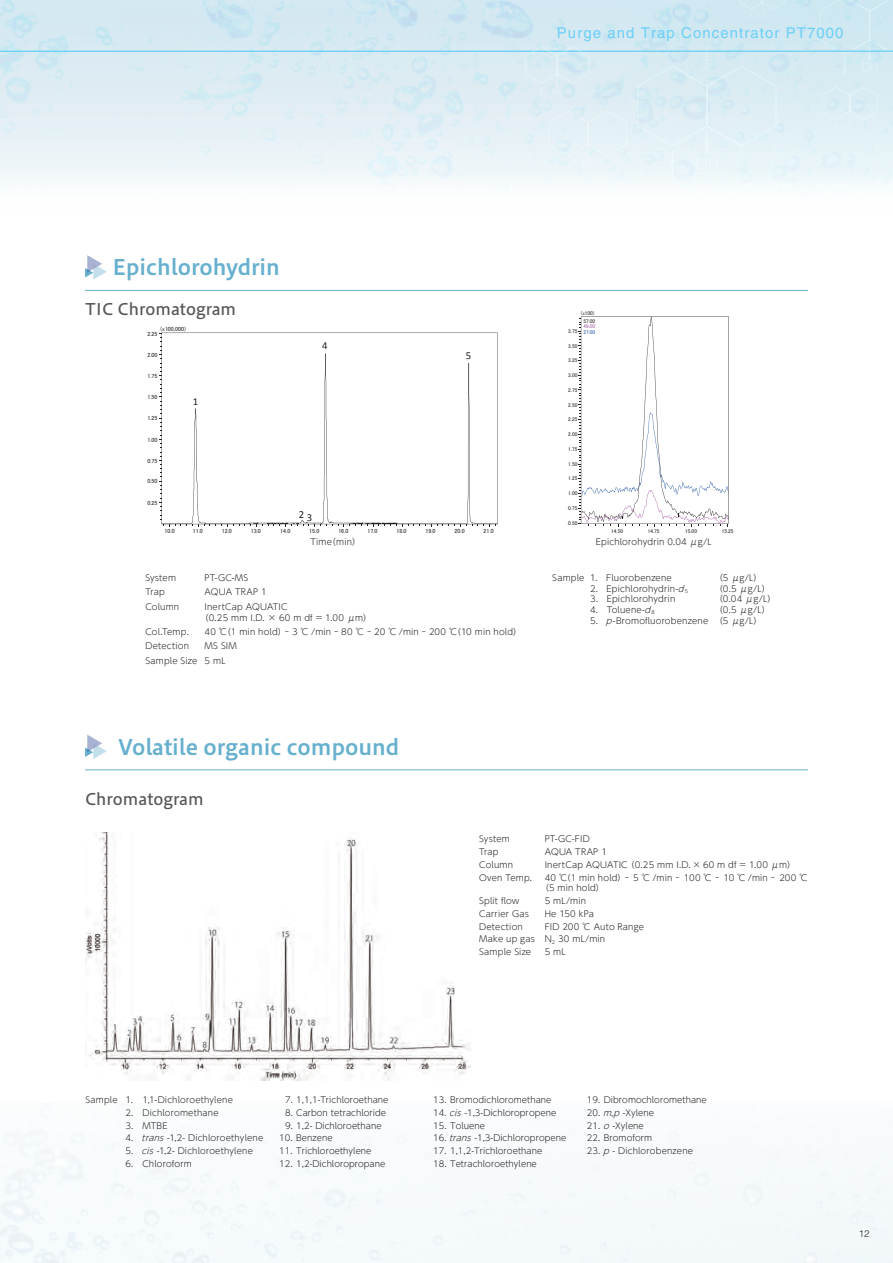
<style>
.page{position:relative;width:893px;height:1263px;background:#fff}
.page>*{position:absolute;margin:0;border:0;box-sizing:border-box;transform-origin:0 0}
.t1{font:21.3px "Hiragino UD Sans Std W6";color:#67b0ce}
.t2{font:15.9px "Hiragino UD Sans Std W5";color:#57585a}
.t3{font:14.85px "Helvetica LT Std";letter-spacing:.075em;color:#6bcff6}
.t4{font:10.65px "Calibri";color:#231f20}
.t5{font:300 9.6px "Helvetica LT Std";color:#231f20}
.t6{font:300 8.55px/10.6px "UD Shin Go Pro";letter-spacing:.01em;color:#231f20}
.t7{font:300 8.55px/10.6px "UD Shin Go Pro";letter-spacing:-.045em;color:#231f20}
.t8{font:300 8.55px "UD Shin Go Pro";letter-spacing:.03em;color:#231f20}
.t9{font:6px "MS P Gothic";color:#231f20}
.t10{font:5.4px "MS P Gothic";color:#231f20}
.t11{font:5.4px "MS P Gothic";color:#2556a6}
.t12{font:5.4px "MS P Gothic";color:#a55ca5}
.s1{font-style:italic}
</style>
<div class="page">
<img style="left:0;top:0;width:893px;height:161px">
<div style="left:0;top:161px;width:893px;height:97px;background:linear-gradient(to bottom,#f1f7fa,#fff)"></div>
<hr style="left:0;top:51px;width:893px;height:1px;background:#6bcff6">
<svg style="left:637px;top:50px;width:140px;height:123px;background:#dceef4"></svg>
<svg style="left:549px;top:102px;width:78px;height:69px;background:#e4f1f6"></svg>
<svg style="left:525px;top:39px;width:64px;height:56px;background:#d5eaf2"></svg>
<div style="left:85px;top:255px;width:723px;height:46px;background:#fff"></div>
<hr style="left:85px;top:290px;width:723px;height:1px;background:#67b0ce">
<svg style="left:85px;top:255px;width:22px;height:25px"></svg>
<hr style="left:85px;top:770px;width:723px;height:1px;background:#67b0ce">
<svg style="left:85px;top:735px;width:22px;height:24px"></svg>
<img style="left:85px;top:833px;width:385px;height:247px">
<svg style="left:159px;top:333px;width:339px;height:194px"></svg>
<svg style="left:161px;top:333px;width:337px;height:191px"></svg>
<svg style="left:579px;top:316px;width:150px;height:211px"></svg>
<h3 class="t3" style="left:557px;top:24px;width:288px">Purge and Trap Concentrator PT7000</h3>
<h1 class="t1" style="left:113px;top:251px;width:169px">Epichlorohydrin</h1>
<h2 class="t2" style="left:85px;top:297px;width:153px">TIC Chromatogram</h2>
<p class="t9" style="left:160px;top:326px;width:27px">(x100,000)</p>
<p class="t9" style="left:147px;top:330px;width:12px">2.25</p>
<p class="t9" style="left:147px;top:352px;width:12px">2.00</p>
<p class="t9" style="left:147px;top:373px;width:12px">1.75</p>
<p class="t9" style="left:147px;top:394px;width:12px">1.50</p>
<p class="t9" style="left:147px;top:415px;width:12px">1.25</p>
<p class="t9" style="left:147px;top:436px;width:12px">1.00</p>
<p class="t9" style="left:147px;top:458px;width:12px">0.75</p>
<p class="t9" style="left:147px;top:478px;width:12px">0.50</p>
<p class="t9" style="left:147px;top:499px;width:12px">0.25</p>
<p class="t4" style="left:193px;top:395px;width:7px">1</p>
<p class="t4" style="left:322px;top:339px;width:7px">4</p>
<p class="t4" style="left:299px;top:509px;width:15px">23</p>
<p class="t4" style="left:466px;top:348px;width:7px">5</p>
<p class="t9" style="left:164px;top:528px;width:12px">10.0</p>
<p class="t9" style="left:193px;top:528px;width:12px">11.0</p>
<p class="t9" style="left:222px;top:528px;width:12px">12.0</p>
<p class="t9" style="left:251px;top:528px;width:12px">13.0</p>
<p class="t9" style="left:280px;top:528px;width:12px">14.0</p>
<p class="t9" style="left:309px;top:528px;width:12px">15.0</p>
<p class="t9" style="left:338px;top:528px;width:12px">16.0</p>
<p class="t9" style="left:367px;top:528px;width:12px">17.0</p>
<p class="t9" style="left:396px;top:528px;width:12px">18.0</p>
<p class="t9" style="left:425px;top:528px;width:12px">19.0</p>
<p class="t9" style="left:454px;top:528px;width:12px">20.0</p>
<p class="t9" style="left:484px;top:528px;width:12px">21.0</p>
<p class="t6" style="left:310px;top:536px;width:52px">Time（min）</p>
<p class="t6" style="left:145px;top:572px;width:32px">System</p>
<p class="t6" style="left:205px;top:572px;width:45px">PT-GC-MS</p>
<p class="t6" style="left:145px;top:586px;width:21px">Trap</p>
<p class="t8" style="left:205px;top:585px;width:64px">AQUA TRAP 1</p>
<p class="t6" style="left:145px;top:601px;width:35px">Column</p>
<p class="t6" style="left:200px;top:601px;width:173px;text-indent:4px">InertCap AQUATIC<br>（0.25 mm I.D. × 60 m df = 1.00 μm）</p>
<p class="t6" style="left:145px;top:626px;width:45px">Col.Temp.</p>
<p class="t6" style="left:205px;top:626px;width:319px">40 ℃（1 min hold）- 3 ℃ /min - 80 ℃ - 20 ℃ /min - 200 ℃（10 min hold）</p>
<p class="t6" style="left:145px;top:640px;width:45px">Detection</p>
<p class="t6" style="left:145px;top:639px;width:93px;line-height:14.4px;text-indent:59px">MS SIM<br>Sample Size 5 mL</p>
<h1 class="t1" style="left:118px;top:730px;width:283px">Volatile organic compound</h1>
<h2 class="t2" style="left:85px;top:787px;width:120px">Chromatogram</h2>
<p class="t10" style="left:581px;top:310px;width:15px">(x100)</p>
<p class="t11" style="left:583px;top:329px;width:13px">27.00</p>
<p class="t10" style="left:583px;top:318px;width:13px">57.00</p>
<p class="t12" style="left:583px;top:324px;width:13px">49.00</p>
<p class="t10" style="left:568px;top:328px;width:11px">3.75</p>
<p class="t10" style="left:568px;top:343px;width:11px">3.50</p>
<p class="t10" style="left:568px;top:357px;width:11px">3.25</p>
<p class="t10" style="left:568px;top:372px;width:11px">3.00</p>
<p class="t10" style="left:568px;top:387px;width:11px">2.75</p>
<p class="t10" style="left:568px;top:402px;width:11px">2.50</p>
<p class="t10" style="left:568px;top:417px;width:11px">2.25</p>
<p class="t10" style="left:568px;top:432px;width:11px">2.00</p>
<p class="t10" style="left:568px;top:446px;width:11px">1.75</p>
<p class="t10" style="left:568px;top:461px;width:11px">1.50</p>
<p class="t10" style="left:568px;top:476px;width:11px">1.25</p>
<p class="t10" style="left:568px;top:490px;width:11px">1.00</p>
<p class="t10" style="left:568px;top:505px;width:11px">0.75</p>
<p class="t10" style="left:568px;top:520px;width:11px">0.50</p>
<p class="t10" style="left:611px;top:528px;width:13px">14.50</p>
<p class="t10" style="left:648px;top:528px;width:13px">14.75</p>
<p class="t10" style="left:685px;top:528px;width:13px">15.00</p>
<p class="t10" style="left:722px;top:528px;width:13px">15.25</p>
<p class="t6" style="left:596px;top:536px;width:117px">Epichlorohydrin 0.04 μg/L</p>
<p class="t6" style="left:552px;top:572px;width:121px">Sample 1.　Fluorobenzene</p>
<p class="t6" style="left:590px;top:583px;width:99px">2. Epichlorohydrin-<span class="s1">d</span><sub>5</sub></p>
<p class="t6" style="left:590px;top:593px;width:87px">3. Epichlorohydrin</p>
<p class="t6" style="left:590px;top:604px;width:66px">4. Toluene-<span class="s1">d</span><sub>8</sub></p>
<p class="t8" style="left:590px;top:613px;width:120px">5. <span class="s1">p</span>-Bromofluorobenzene</p>
<p class="t7" style="left:714px;top:572px;width:63px">（5 μg/L）（0.5 μg/L）（0.04 μg/L）（0.5 μg/L）（5 μg/L）</p>
<p class="t6" style="left:479px;top:833px;width:32px">System</p>
<p class="t6" style="left:545px;top:833px;width:46px">PT-GC-FID</p>
<p class="t6" style="left:479px;top:846px;width:21px">Trap</p>
<p class="t8" style="left:545px;top:845px;width:64px">AQUA TRAP 1</p>
<p class="t6" style="left:479px;top:859px;width:35px">Column</p>
<p class="t6" style="left:545px;top:859px;width:252px">InertCap AQUATIC （0.25 mm I.D. × 60 m df = 1.00 μm）</p>
<p class="t6" style="left:479px;top:872px;width:54px">Oven Temp.</p>
<p class="t6" style="left:540px;top:872px;width:269px;text-indent:4px">40 ℃（1 min hold）- 5 ℃ /min - 100 ℃ - 10 ℃ /min - 200 ℃（5 min hold）</p>
<p class="t6" style="left:479px;top:895px;width:42px">Split flow</p>
<p class="t6" style="left:545px;top:895px;width:43px">5 mL/min</p>
<p class="t6" style="left:479px;top:908px;width:51px">Carrier Gas</p>
<p class="t6" style="left:545px;top:908px;width:51px">He 150 kPa</p>
<p class="t6" style="left:479px;top:921px;width:45px">Detection</p>
<p class="t6" style="left:479px;top:920px;width:166px;line-height:12.8px;text-indent:65px">FID 200 ℃ Auto Range<br>Make up gas N<sub>2</sub> 30 mL/min<br>Sample Size</p>
<p class="t6" style="left:545px;top:946px;width:23px">5 mL</p>
<p class="t6" style="left:85px;top:1094px;width:34px">Sample</p>
<p class="t6" style="left:125px;top:1094px;width:109px">1. 1,1-Dichloroethylene</p>
<p class="t6" style="left:125px;top:1107px;width:95px">2. Dichloromethane</p>
<p class="t6" style="left:125px;top:1120px;width:44px">3. MTBE</p>
<p class="t6" style="left:125px;top:1132px;width:139px">4. <span class="s1">trans</span> -1,2- Dichloroethylene</p>
<p class="t6" style="left:125px;top:1145px;width:129px">5. <span class="s1">cis</span> -1,2- Dichloroethylene</p>
<p class="t6" style="left:125px;top:1158px;width:68px">6. Chloroform</p>
<p class="t6" style="left:285px;top:1094px;width:105px">7. 1,1,1-Trichloroethane</p>
<p class="t6" style="left:285px;top:1107px;width:103px">8. Carbon tetrachloride</p>
<p class="t6" style="left:285px;top:1120px;width:98px">9. 1,2- Dichloroethane</p>
<p class="t6" style="left:279px;top:1132px;width:55px">10. Benzene</p>
<p class="t6" style="left:279px;top:1145px;width:94px">11. Trichloroethylene</p>
<p class="t6" style="left:279px;top:1158px;width:108px">12. 1,2-Dichloropropane</p>
<p class="t6" style="left:433px;top:1094px;width:120px">13. Bromodichloromethane</p>
<p class="t6" style="left:433px;top:1107px;width:125px">14. <span class="s1">cis</span> -1,3-Dichloropropene</p>
<p class="t6" style="left:433px;top:1120px;width:53px">15. Toluene</p>
<p class="t6" style="left:433px;top:1132px;width:135px">16. <span class="s1">trans</span> -1,3-Dichloropropene</p>
<p class="t6" style="left:433px;top:1145px;width:111px">17. 1,1,2-Trichloroethane</p>
<p class="t6" style="left:433px;top:1158px;width:105px">18. Tetrachloroethylene</p>
<p class="t6" style="left:587px;top:1094px;width:121px">19. Dibromochloromethane</p>
<p class="t6" style="left:587px;top:1107px;width:69px">20. <span class="s1">m,p</span> -Xylene</p>
<p class="t6" style="left:587px;top:1120px;width:58px">21. <span class="s1">o</span> -Xylene</p>
<p class="t6" style="left:587px;top:1132px;width:67px">22. Bromoform</p>
<p class="t6" style="left:587px;top:1145px;width:108px">23. <span class="s1">p</span> - Dichlorobenzene</p>
<p class="t5" style="left:859px;top:1227px;width:12px">12</p>
</div>
